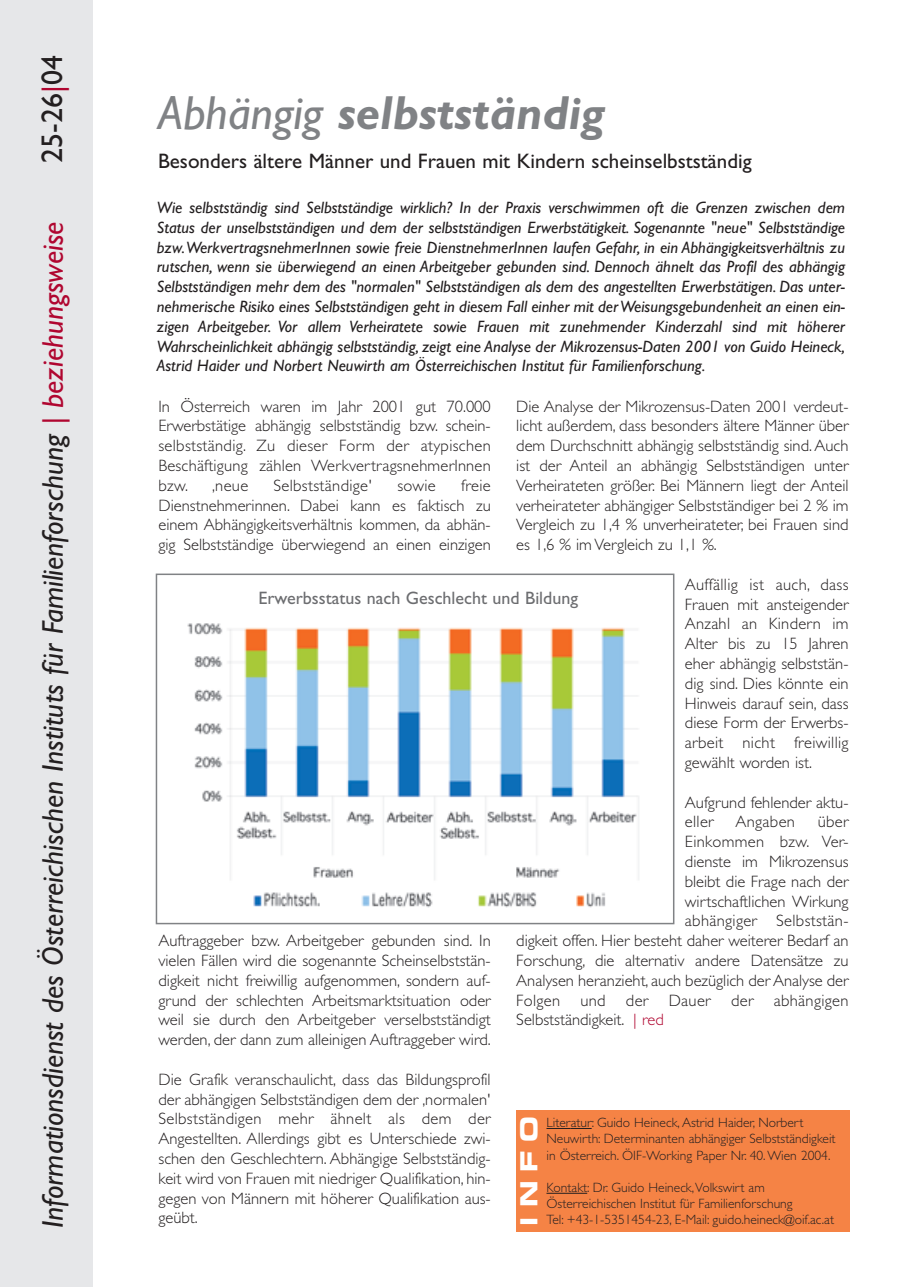
<style>
.page{position:relative;width:918px;height:1287px;background:#fff}
.page>*{position:absolute;margin:0;border:0;box-sizing:border-box;transform-origin:0 0}
.t1{font:italic 700 48px "Gill Sans";color:#808285}
.t2{font:italic 30px "Gill Sans";color:#231f20}
.t3{font:30px "Gill Sans";color:#231f20}
.t4{font:700 expanded 23.55px "Square 721 BT";color:#fff}
.t5{font:21px "Gill Sans";color:#231f20}
.t6{font:18px "Gill Sans";color:#6c6d70}
.t7{font:300 16.5px/19.8px "Gill Sans";color:#231f20;text-align:justify}
.t8{font:italic 16.5px/19.8px "Gill Sans";color:#231f20;text-align:justify}
.t9{font:300 16.5px "Gill Sans";letter-spacing:.02em;color:#231f20}
.t10{font:300 13.5px/16.2px "Gill Sans";color:#231f20}
.s1{color:#b00630}
.s2{font-weight:400}
</style>
<div class="page">
<div style="left:0;top:0;width:92px;height:1287px;background:#e6e7e9"></div>
<div style="left:516px;top:1111px;width:334px;height:121px;background:#f58345"></div>
<svg style="left:546px;top:1128px;width:46px;height:1px"></svg>
<hr style="left:546px;top:1193px;width:41px;height:1px;background:#231f20">
<img style="left:187px;top:623px;width:452px;height:285px">
<div style="left:156px;top:574px;width:518px;height:350px;border:2px solid #808285"></div>
<h2 class="t3" style="left:42px;top:163px;width:109px;rotate:-90deg">25-26<span class="s1">|</span>04</h2>
<h2 class="t2" style="left:42px;top:1228px;width:1008px;rotate:-90deg">Informationsdienst des Österreichischen Instituts für Familienforschung <span class="s1">| beziehungsweise</span></h2>
<h1 class="t1" style="left:158px;top:96px;width:448px"><span class="s2">Abhängig</span> selbstständig</h1>
<p class="t5" style="left:158px;top:154px;width:595px">Besonders ältere Männer und Frauen mit Kindern scheinselbstständig</p>
<p class="t8" style="left:157px;top:199px;width:690px">Wie selbstständig sind Selbstständige wirklich? In der Praxis verschwimmen oft die Grenzen zwischen dem Status der unselbstständigen und dem der selbstständigen Erwerbstätigkeit. Sogenannte "neue" Selbstständige bzw.WerkvertragsnehmerInnen sowie freie DienstnehmerInnen laufen Gefahr, in ein Abhängigkeitsverhältnis zu rutschen, wenn sie überwiegend an einen Arbeitgeber gebunden sind. Dennoch ähnelt das Profil des abhängig Selbstständigen mehr dem des "normalen" Selbstständigen als dem des angestellten Erwerbstätigen. Das unter&shy;nehmerische Risiko eines Selbstständigen geht in diesem Fall einher mit der Weisungsgebundenheit an einen ein&shy;zigen Arbeitgeber. Vor allem Verheiratete sowie Frauen mit zunehmender Kinderzahl sind mit höherer Wahrscheinlichkeit abhängig selbstständig, zeigt eine Analyse der Mikrozensus-Daten 2001 von Guido Heineck, Astrid Haider und Norbert Neuwirth am Österreichischen Institut für Familienforschung.</p>
<p class="t7" style="left:159px;top:398px;width:334px">In Österreich waren im Jahr 2001 gut 70.000<br>Erwerbstätige abhängig selbstständig bzw. schein&shy;selbstständig. Zu dieser Form der atypischen Beschäftigung zählen WerkvertragsnehmerInnen bzw.</p>
<p class="t7" style="left:516px;top:398px;width:334px">Die Analyse der Mikrozensus-Daten 2001 verdeut&shy;licht außerdem, dass besonders ältere Männer über dem Durchschnitt abhängig selbstständig sind. Auch ist der Anteil an abhängig Selbstständigen unter Verheirateten größer. Bei Männern liegt der Anteil verheirateter abhängiger Selbstständiger bei 2 % im Vergleich zu 1,4 % unverheirateter, bei Frauen sind es 1,6 % im Vergleich zu 1,1 %.</p>
<p class="t7" style="left:685px;top:576px;width:165px">Auffällig ist auch, dass Frauen mit ansteigender Anzahl an Kindern im Alter bis zu 15 Jahren eher abhängig selbststän&shy;dig sind. Dies könnte ein Hinweis darauf sein, dass diese Form der Erwerbs&shy;arbeit nicht freiwillig gewählt worden ist.</p>
<p class="t7" style="left:685px;top:794px;width:165px">Aufgrund fehlender aktu&shy;eller</p>
<p class="t7" style="left:159px;top:477px;width:334px;text-indent:303px">freie Dienstnehmerinnen. Dabei kann es faktisch zu einem Abhängigkeitsverhältnis kommen, da abhän&shy;gig Selbstständige überwiegend an einen einzigen</p>
<p class="t7" style="left:212px;top:477px;width:38px">‚neue</p>
<p class="t9" style="left:273px;top:480px;width:100px">Selbstständige'</p>
<p class="t7" style="left:397px;top:477px;width:40px">sowie</p>
<p class="t6" style="left:258px;top:592px;width:321px">Erwerbsstatus nach Geschlecht und Bildung</p>
<p class="t9" style="left:735px;top:816px;width:61px">Angaben</p>
<p class="t7" style="left:818px;top:814px;width:32px">über</p>
<p class="t9" style="left:685px;top:836px;width:165px">Einkommen bzw. Ver-</p>
<p class="t7" style="left:685px;top:853px;width:165px">dienste im Mikrozensus</p>
<p class="t7" style="left:685px;top:873px;width:165px">bleibt die Frage nach der</p>
<p class="t7" style="left:685px;top:893px;width:165px">wirtschaftlichen Wirkung</p>
<p class="t9" style="left:685px;top:915px;width:165px">abhängiger Selbststän-</p>
<p class="t7" style="left:516px;top:933px;width:334px">digkeit offen. Hier besteht daher weiterer Bedarf an</p>
<p class="t7" style="left:516px;top:952px;width:334px">Forschung, die alternativ andere Datensätze zu</p>
<p class="t7" style="left:516px;top:972px;width:334px">Analysen heranzieht, auch bezüglich der Analyse der</p>
<p class="t9" style="left:516px;top:994px;width:334px">Folgen und der Dauer der abhängigen</p>
<p class="t7" style="left:516px;top:1012px;width:149px">Selbstständigkeit. <span class="s1">| red</span></p>
<p class="t7" style="left:159px;top:933px;width:334px">Auftraggeber bzw. Arbeitgeber gebunden sind. In vielen Fällen wird die sogenannte Scheinselbststän&shy;digkeit nicht freiwillig aufgenommen, sondern auf&shy;grund der schlechten Arbeitsmarktsituation oder weil sie durch den Arbeitgeber verselbstständigt werden, der dann zum alleinigen Auftraggeber wird.</p>
<p class="t7" style="left:159px;top:1071px;width:334px">Die Grafik veranschaulicht, dass das Bildungsprofil der abhängigen Selbstständigen dem der ‚normalen' Selbstständigen mehr ähnelt als dem der Angestellten. Allerdings gibt es Unterschiede zwi&shy;schen den Geschlechtern. Abhängige Selbstständig&shy;keit wird von Frauen mit niedriger Qualifikation, hin&shy;gegen von Männern mit höherer Qualifikation aus&shy;geübt.</p>
<h3 class="t4" style="left:520px;top:1226px;width:111px;rotate:-90deg">INFO</h3>
<p class="t10" style="left:546px;top:1116px;width:291px">Literatur: Guido Heineck, Astrid Haider, Norbert<br>Neuwirth: Determinanten abhängiger Selbstständigkeit in Österreich. ÖIF-Working Paper Nr. 40.Wien 2004.</p>
<p class="t10" style="left:546px;top:1181px;width:289px">Kontakt: Dr. Guido Heineck,Volkswirt am<br>Österreichischen Institut für Familienforschung<br>Tel: +43-1-5351454-23, E-Mail: guido.heineck@oif.ac.at</p>
</div>
